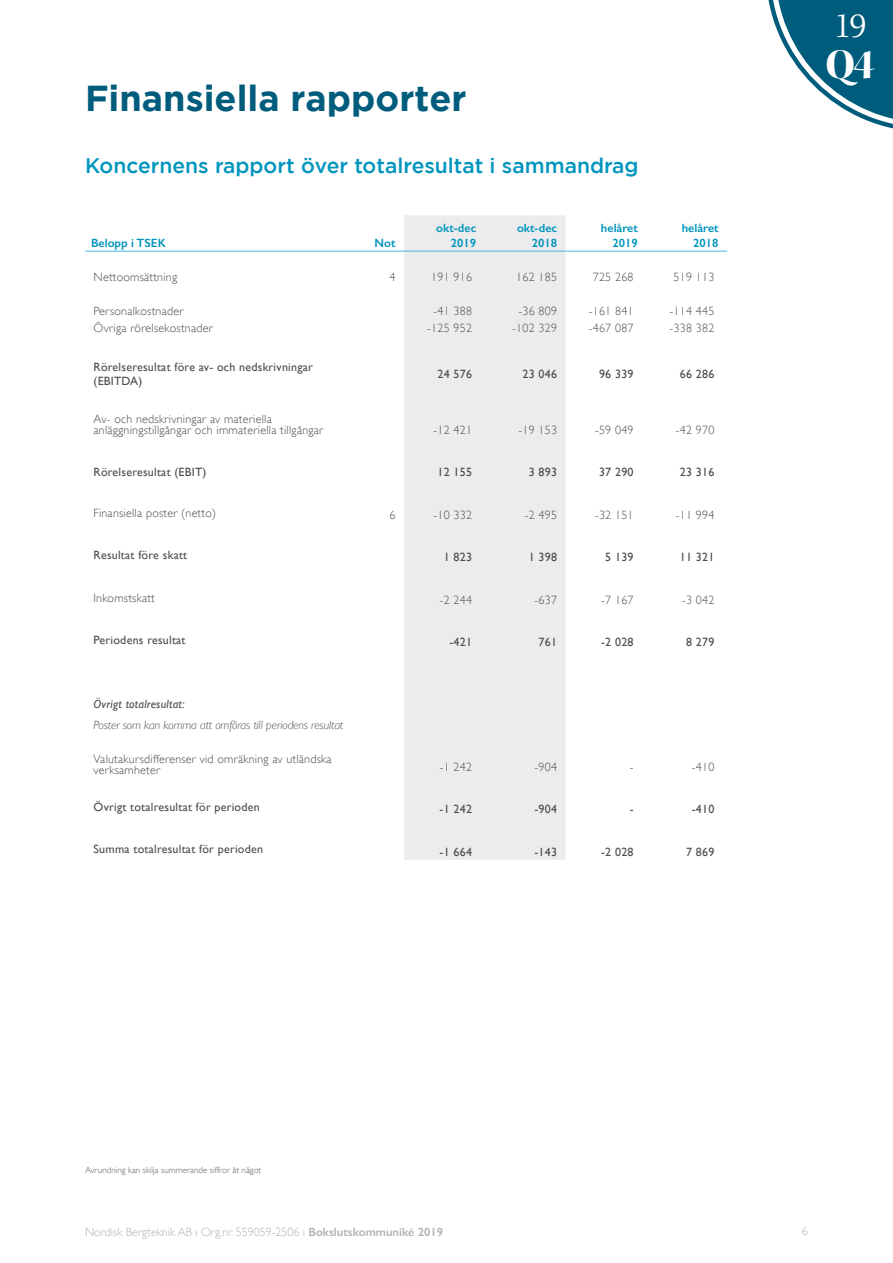
<style>
.page{position:relative;width:893px;height:1263px;background:#fff}
.page>*{position:absolute;margin:0;border:0;box-sizing:border-box;transform-origin:0 0}
.t1{font:42.75px "Kepler Std Bold Disp";color:#fff}
.t2{font:300 36.3px "Kepler Std";color:#fff}
.Rubrik_1_Space{font:700 36px "Gotham";color:#005c7c}
.Brödtext_Gill_Sans_L{font:500 21px "Gotham";color:#0095bd}
.Tabell_text_vänster{font:300 12px/10.5px "Gill Sans";letter-spacing:.02em;color:#4b4c4d}
.Tabell_text_vänster-2{font:12px/13.5px "Gill Sans";letter-spacing:.02em;color:#4b4c4d}
.Tabell-Siffror_höger{font:300 12px "Gill Sans";letter-spacing:.02em;color:#4b4c4d}
.Tabell-Siffror_höger-2{font:12px "Gill Sans";letter-spacing:.02em;color:#4b4c4d}
.t3{font:300 12px "Gill Sans";color:#b2b3b7}
.Paragraph_Style_2{font:600 12px/14.4px "Gill Sans";color:#0095bd;text-align:right}
.Tabell_text_vänster-3{font:italic 300 12px "Gill Sans";letter-spacing:-.01em;color:#4b4c4d}
.Tabell_text_vänster-4{font:italic 12px "Gill Sans";letter-spacing:.02em;color:#4b4c4d}
.t4{font:300 9px "Gill Sans";color:#636366}
.s1{font-weight:600}
</style>
<div class="page">
<svg style="left:768px;top:0;width:125px;height:129px"></svg>
<svg style="left:85px;top:250px;width:642px;height:1px"></svg>
<div style="left:404px;top:215px;width:162px;height:645px;background:#ececee"></div>
<hr style="left:85px;top:251px;width:273px;height:1px;background:#49bde4">
<hr style="left:404px;top:251px;width:81px;height:1px;background:#49bde4">
<hr style="left:566px;top:251px;width:80px;height:1px;background:#49bde4">
<hr style="left:646px;top:251px;width:81px;height:1px;background:#49bde4">
<hr style="left:358px;top:251px;width:46px;height:1px;background:#49bde4">
<hr style="left:485px;top:251px;width:81px;height:1px;background:#49bde4">
<p class="Rubrik_1_Space" style="left:85px;top:78px;width:383px">Finansiella rapporter</p>
<p class="Brödtext_Gill_Sans_L" style="left:85px;top:154px;width:555px">Koncernens rapport över totalresultat i sammandrag</p>
<p class="Paragraph_Style_2" style="left:91px;top:235px;width:76px">Belopp i TSEK</p>
<p class="Paragraph_Style_2" style="left:375px;top:235px;width:22px">Not</p>
<p class="Paragraph_Style_2" style="left:436px;top:221px;width:42px">okt-dec<br>2019</p>
<p class="Paragraph_Style_2" style="left:517px;top:221px;width:42px">okt-dec<br>2018</p>
<p class="Paragraph_Style_2" style="left:601px;top:221px;width:38px">helåret<br>2019</p>
<p class="Paragraph_Style_2" style="left:682px;top:221px;width:38px">helåret<br>2018</p>
<p class="Tabell_text_vänster" style="left:94px;top:272px;width:85px">Nettoomsättning</p>
<p class="Tabell-Siffror_höger" style="left:389px;top:270px;width:7px">4</p>
<p class="Tabell-Siffror_höger" style="left:431px;top:270px;width:42px">191 916</p>
<p class="Tabell-Siffror_höger" style="left:516px;top:270px;width:42px">162 185</p>
<p class="Tabell-Siffror_höger" style="left:593px;top:270px;width:42px">725 268</p>
<p class="Tabell-Siffror_höger" style="left:674px;top:270px;width:42px">519 113</p>
<p class="Tabell_text_vänster" style="left:94px;top:306px;width:91px">Personalkostnader</p>
<p class="Tabell-Siffror_höger" style="left:433px;top:304px;width:40px">-41 388</p>
<p class="Tabell-Siffror_höger" style="left:518px;top:304px;width:40px">-36 809</p>
<p class="Tabell-Siffror_höger" style="left:589px;top:304px;width:46px">-161 841</p>
<p class="Tabell-Siffror_höger" style="left:670px;top:304px;width:46px">-114 445</p>
<p class="Tabell_text_vänster" style="left:94px;top:323px;width:121px">Övriga rörelsekostnader</p>
<p class="Tabell-Siffror_höger" style="left:427px;top:321px;width:46px">-125 952</p>
<p class="Tabell-Siffror_höger" style="left:512px;top:321px;width:46px">-102 329</p>
<p class="Tabell-Siffror_höger" style="left:589px;top:321px;width:46px">-467 087</p>
<p class="Tabell-Siffror_höger" style="left:670px;top:321px;width:46px">-338 382</p>
<p class="Tabell_text_vänster-2" style="left:94px;top:360px;width:221px">Rörelseresultat före av- och nedskrivningar (EBITDA)</p>
<p class="Tabell-Siffror_höger-2" style="left:437px;top:367px;width:36px">24 576</p>
<p class="Tabell-Siffror_höger-2" style="left:522px;top:367px;width:36px">23 046</p>
<p class="Tabell-Siffror_höger-2" style="left:599px;top:367px;width:36px">96 339</p>
<p class="Tabell-Siffror_höger-2" style="left:680px;top:367px;width:36px">66 286</p>
<p class="Tabell_text_vänster" style="left:94px;top:414px;width:231px">Av- och nedskrivningar av materiella anläggningstillgångar och immateriella tillgångar</p>
<p class="Tabell-Siffror_höger" style="left:433px;top:423px;width:40px">-12 421</p>
<p class="Tabell-Siffror_höger" style="left:518px;top:423px;width:40px">-19 153</p>
<p class="Tabell-Siffror_höger" style="left:595px;top:423px;width:40px">-59 049</p>
<p class="Tabell-Siffror_höger" style="left:676px;top:423px;width:40px">-42 970</p>
<p class="Tabell_text_vänster-2" style="left:94px;top:465px;width:114px">Rörelseresultat (EBIT)</p>
<p class="Tabell-Siffror_höger-2" style="left:437px;top:465px;width:36px">12 155</p>
<p class="Tabell-Siffror_höger-2" style="left:529px;top:465px;width:30px">3 893</p>
<p class="Tabell-Siffror_höger-2" style="left:599px;top:465px;width:36px">37 290</p>
<p class="Tabell-Siffror_höger-2" style="left:680px;top:465px;width:36px">23 316</p>
<p class="Tabell_text_vänster" style="left:94px;top:507px;width:124px">Finansiella poster (netto)</p>
<p class="Tabell-Siffror_höger" style="left:389px;top:508px;width:7px">6</p>
<p class="Tabell-Siffror_höger" style="left:433px;top:508px;width:40px">-10 332</p>
<p class="Tabell-Siffror_höger" style="left:525px;top:508px;width:34px">-2 495</p>
<p class="Tabell-Siffror_höger" style="left:595px;top:508px;width:40px">-32 151</p>
<p class="Tabell-Siffror_höger" style="left:676px;top:508px;width:40px">-11 994</p>
<p class="Tabell_text_vänster-2" style="left:94px;top:548px;width:95px">Resultat före skatt</p>
<p class="Tabell-Siffror_höger-2" style="left:444px;top:550px;width:30px">1 823</p>
<p class="Tabell-Siffror_höger-2" style="left:529px;top:550px;width:30px">1 398</p>
<p class="Tabell-Siffror_höger-2" style="left:605px;top:550px;width:30px">5 139</p>
<p class="Tabell-Siffror_höger-2" style="left:680px;top:550px;width:36px">11 321</p>
<p class="Tabell_text_vänster" style="left:94px;top:592px;width:63px">Inkomstskatt</p>
<p class="Tabell-Siffror_höger" style="left:440px;top:593px;width:34px">-2 244</p>
<p class="Tabell-Siffror_höger" style="left:535px;top:593px;width:24px">-637</p>
<p class="Tabell-Siffror_höger" style="left:601px;top:593px;width:34px">-7 167</p>
<p class="Tabell-Siffror_höger" style="left:682px;top:593px;width:34px">-3 042</p>
<p class="Tabell_text_vänster-2" style="left:94px;top:633px;width:94px">Periodens resultat</p>
<p class="Tabell-Siffror_höger-2" style="left:449px;top:635px;width:24px">-421</p>
<p class="Tabell-Siffror_höger-2" style="left:539px;top:635px;width:20px">761</p>
<p class="Tabell-Siffror_höger-2" style="left:601px;top:635px;width:34px">-2 028</p>
<p class="Tabell-Siffror_höger-2" style="left:686px;top:635px;width:30px">8 279</p>
<p class="Tabell_text_vänster-4" style="left:94px;top:697px;width:93px">Övrigt totalresultat:</p>
<p class="Tabell_text_vänster-3" style="left:94px;top:718px;width:251px">Poster som kan komma att omföras till periodens resultat</p>
<p class="Tabell_text_vänster" style="left:94px;top:754px;width:240px">Valutakursdifferenser vid omräkning av utländska verksamheter</p>
<p class="Tabell-Siffror_höger" style="left:440px;top:759px;width:34px">-1 242</p>
<p class="Tabell-Siffror_höger" style="left:535px;top:759px;width:24px">-904</p>
<p class="Tabell-Siffror_höger" style="left:630px;top:759px;width:5px">-</p>
<p class="Tabell-Siffror_höger" style="left:692px;top:759px;width:24px">-410</p>
<p class="Tabell_text_vänster-2" style="left:94px;top:800px;width:168px">Övrigt totalresultat för perioden</p>
<p class="Tabell-Siffror_höger-2" style="left:440px;top:802px;width:34px">-1 242</p>
<p class="Tabell-Siffror_höger-2" style="left:534px;top:802px;width:24px">-904</p>
<p class="Tabell-Siffror_höger-2" style="left:630px;top:802px;width:5px">-</p>
<p class="Tabell-Siffror_höger-2" style="left:692px;top:802px;width:24px">-410</p>
<p class="Tabell_text_vänster-2" style="left:94px;top:842px;width:171px">Summa totalresultat för perioden</p>
<p class="Tabell-Siffror_höger-2" style="left:440px;top:844px;width:34px">-1 664</p>
<p class="Tabell-Siffror_höger-2" style="left:534px;top:844px;width:24px">-143</p>
<p class="Tabell-Siffror_höger-2" style="left:601px;top:844px;width:34px">-2 028</p>
<p class="Tabell-Siffror_höger-2" style="left:686px;top:844px;width:30px">7 869</p>
<h2 class="t2" style="left:834px;top:5px;width:34px">19</h2>
<h1 class="t1" style="left:825px;top:40px;width:51px">Q4</h1>
<p class="t4" style="left:85px;top:1165px;width:178px">Avrundning kan skilja summerande siffror åt något</p>
<p class="t3" style="left:85px;top:1225px;width:360px">Nordisk Bergteknik AB ı Org.nr. 559059-2506 ı <span class="s1">Bokslutskommuniké 2019</span></p>
<p class="t3" style="left:802px;top:1224px;width:7px">6</p>
</div>
